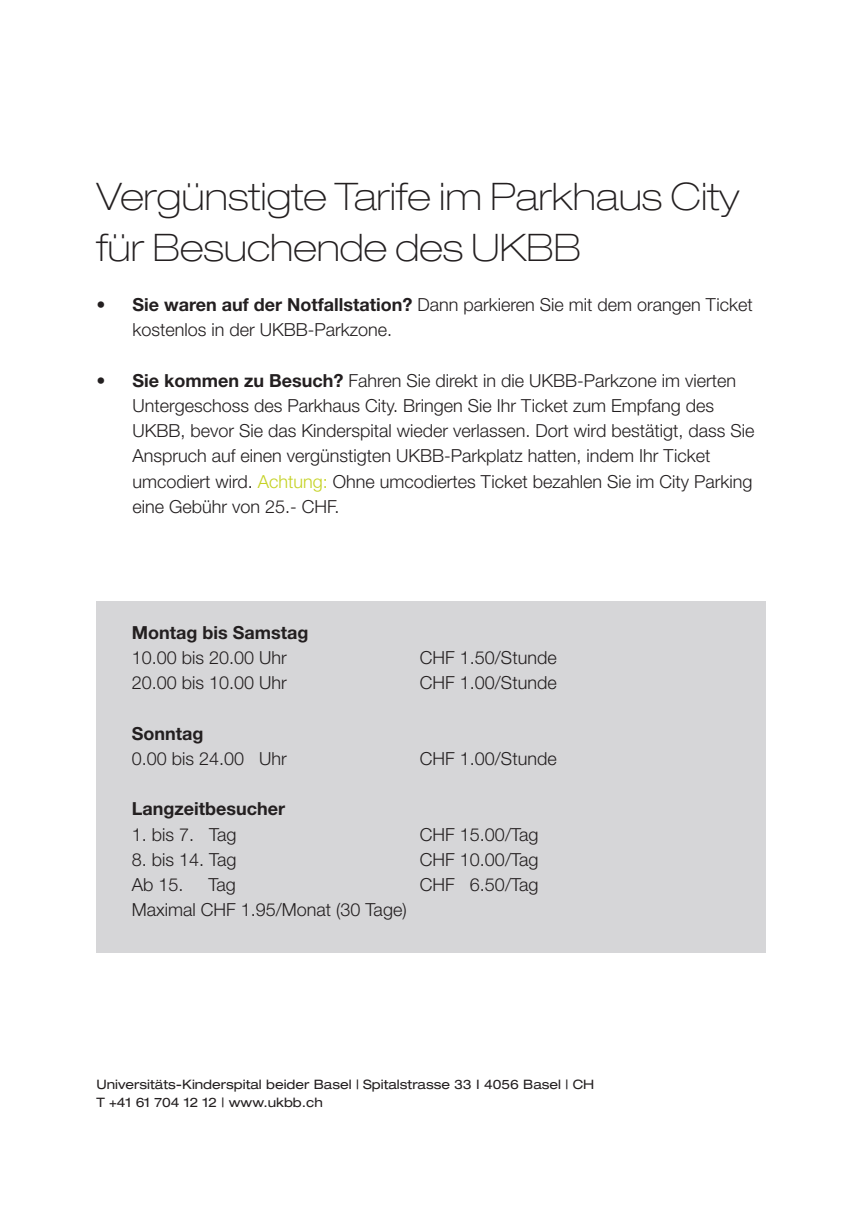
<style>
.page{position:relative;width:862px;height:1214px;background:#fff}
.page>*{position:absolute;margin:0;border:0;box-sizing:border-box;transform-origin:0 0}
.t1{font:100 expanded 38px/50.4px "Helvetica Neue LT Std";color:#231f20}
.t2{font:300 18px/25.2px "Helvetica Neue LT Std";color:#231f20}
.t3{font:700 18px "Helvetica Neue LT Std";color:#231f20}
.t4{font:expanded 13px/18.2px "Helvetica Neue LT Std";color:#231f20}
.s1{font-weight:700}
.s2{color:#c5d225}
</style>
<div class="page">
<div style="left:96px;top:601px;width:669px;height:351px;background:#d6d6d8"></div>
<h1 class="t1" style="left:96px;top:171px;width:644px">Vergünstigte Tarife im Parkhaus City für Besuchende des UKBB</h1>
<p class="t2" style="left:132px;top:291px;width:622px;text-indent:-36px"><span class="s1">• Sie waren auf der Notfallstation?</span> Dann parkieren Sie mit dem orangen Ticket kostenlos in der UKBB-Parkzone.</p>
<p class="t2" style="left:132px;top:367px;width:623px;text-indent:-36px"><span class="s1">• Sie kommen zu Besuch?</span> Fahren Sie direkt in die UKBB-Parkzone im vierten Untergeschoss des Parkhaus City. Bringen Sie Ihr Ticket zum Empfang des UKBB, bevor Sie das Kinderspital wieder verlassen. Dort wird bestätigt, dass Sie Anspruch auf einen vergünstigten UKBB-Parkplatz hatten, indem Ihr Ticket umcodiert wird. <span class="s2">Achtung:</span> Ohne umcodiertes Ticket bezahlen Sie im City Parking eine Gebühr von 25.- CHF.</p>
<p class="t3" style="left:132px;top:621px;width:178px">Montag bis Samstag</p>
<p class="t2" style="left:132px;top:644px;width:157px">10.00 bis 20.00 Uhr</p>
<p class="t2" style="left:420px;top:644px;width:138px">CHF 1.50/Stunde</p>
<p class="t2" style="left:132px;top:669px;width:157px">20.00 bis 10.00 Uhr</p>
<p class="t2" style="left:420px;top:669px;width:138px">CHF 1.00/Stunde</p>
<p class="t3" style="left:132px;top:722px;width:73px">Sonntag</p>
<p class="t2" style="left:132px;top:745px;width:157px">0.00 bis 24.00 Uhr</p>
<p class="t2" style="left:420px;top:745px;width:138px">CHF 1.00/Stunde</p>
<p class="t3" style="left:132px;top:797px;width:155px">Langzeitbesucher</p>
<p class="t2" style="left:132px;top:821px;width:106px">1. bis 7. Tag</p>
<p class="t2" style="left:420px;top:821px;width:120px">CHF 15.00/Tag</p>
<p class="t2" style="left:132px;top:846px;width:106px">8. bis 14. Tag</p>
<p class="t2" style="left:420px;top:846px;width:120px">CHF 10.00/Tag</p>
<p class="t2" style="left:132px;top:871px;width:53px">Ab 15.</p>
<p class="t2" style="left:209px;top:871px;width:29px">Tag</p>
<p class="t2" style="left:420px;top:871px;width:120px">CHF 6.50/Tag</p>
<p class="t2" style="left:132px;top:896px;width:276px">Maximal CHF 1.95/Monat (30 Tage)</p>
<p class="t4" style="left:96px;top:1074px;width:499px">Universitäts-Kinderspital beider Basel | Spitalstrasse 33 I 4056 Basel | CH<br>T +41 61 704 12 12 | www.ukbb.ch</p>
</div>
